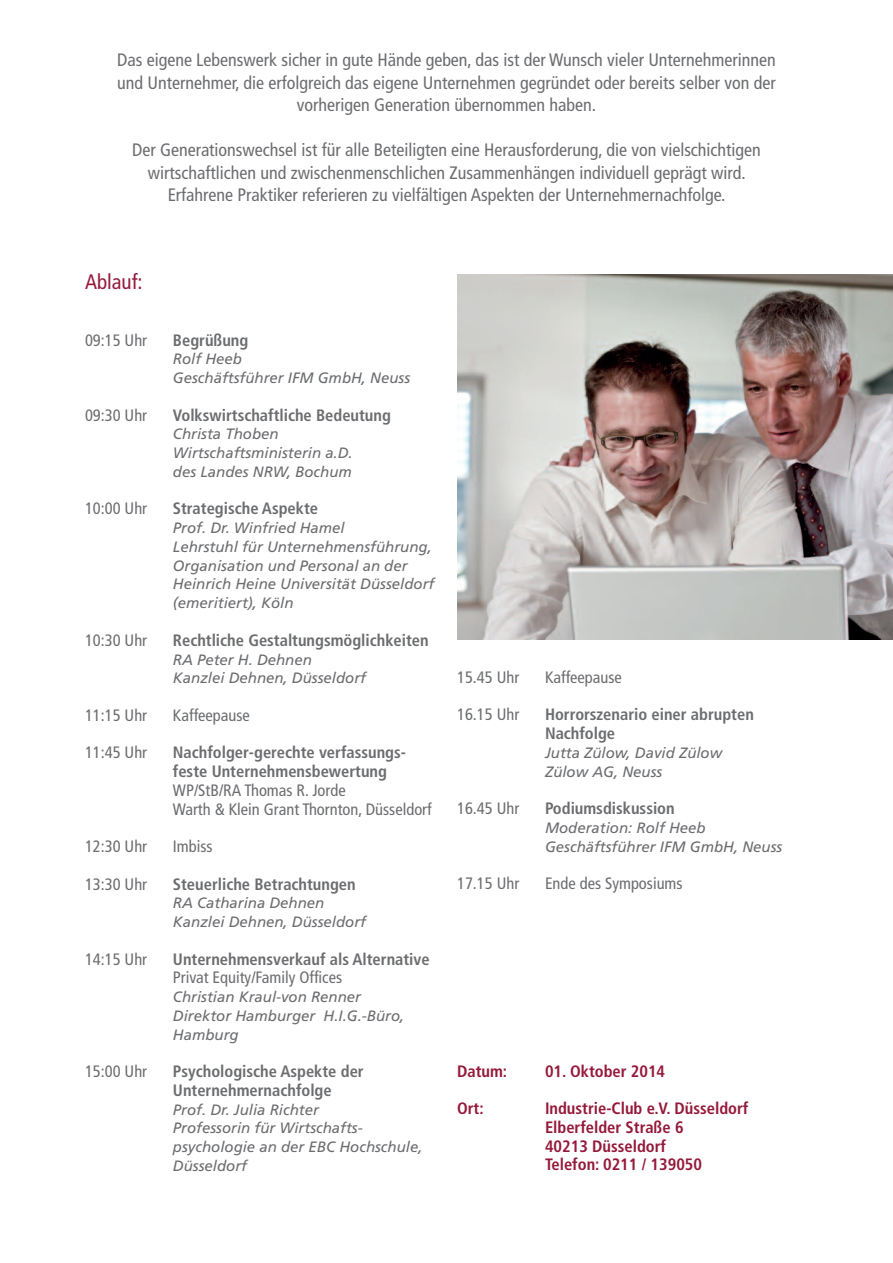
<style>
.page{position:relative;width:893px;height:1263px;background:#fff}
.page>*{position:absolute;margin:0;border:0;box-sizing:border-box;transform-origin:0 0}
.t1{font:condensed 21px "Frutiger";color:#95193b}
.t2{font:condensed 18px/22.5px "Frutiger";color:#6c6d70;text-align:center}
.t3{font:700 condensed 16.5px/18.8px "Frutiger";color:#6c6d70}
.t4{font:condensed 16.5px/18.8px "Frutiger";color:#6c6d70}
.t5{font:700 condensed 16.5px/18.8px "Frutiger";color:#95193b}
.t6{font:italic 15px/18.8px "Frutiger";color:#6c6d70}
</style>
<div class="page">
<img style="left:457px;top:274px;width:436px;height:366px">
<p class="t2" style="left:117px;top:50px;width:660px">Das eigene Lebenswerk sicher in gute Hände geben, das ist der Wunsch vieler Unternehmerinnen und Unternehmer, die erfolgreich das eigene Unternehmen gegründet oder bereits selber von der vorherigen Generation übernommen haben.</p>
<p class="t2" style="left:132px;top:140px;width:630px">Der Generationswechsel ist für alle Beteiligten eine Herausforderung, die von vielschichtigen wirtschaftlichen und zwischenmenschlichen Zusammenhängen individuell geprägt wird.<br>Erfahrene Praktiker referieren zu vielfältigen Aspekten der Unternehmernachfolge.</p>
<h1 class="t1" style="left:85px;top:274px;width:59px">Ablauf:</h1>
<p class="t4" style="left:85px;top:332px;width:64px">09:15 Uhr</p>
<p class="t3" style="left:173px;top:332px;width:77px">Begrüßung</p>
<p class="t6" style="left:173px;top:351px;width:239px">Rolf Heeb<br>Geschäftsführer IFM GmbH, Neuss</p>
<p class="t4" style="left:85px;top:407px;width:64px">09:30 Uhr</p>
<p class="t3" style="left:173px;top:407px;width:219px">Volkswirtschaftliche Bedeutung</p>
<p class="t6" style="left:173px;top:426px;width:181px">Christa Thoben<br>Wirtschaftsministerin a.D. des Landes NRW, Bochum</p>
<p class="t4" style="left:85px;top:501px;width:64px">10:00 Uhr</p>
<p class="t3" style="left:173px;top:501px;width:147px">Strategische Aspekte</p>
<p class="t6" style="left:173px;top:520px;width:263px">Prof. Dr. Winfried Hamel<br>Lehrstuhl für Unternehmensführung,<br>Organisation und Personal an der<br>Heinrich Heine Universität Düsseldorf (emeritiert), Köln</p>
<p class="t4" style="left:85px;top:632px;width:64px">10:30 Uhr</p>
<p class="t3" style="left:173px;top:632px;width:257px">Rechtliche Gestaltungsmöglichkeiten</p>
<p class="t6" style="left:173px;top:651px;width:195px">RA Peter H. Dehnen<br>Kanzlei Dehnen, Düsseldorf</p>
<p class="t4" style="left:85px;top:707px;width:64px">11:15 Uhr</p>
<p class="t4" style="left:173px;top:707px;width:78px">Kaffeepause</p>
<p class="t4" style="left:85px;top:744px;width:64px">11:45 Uhr</p>
<p class="t3" style="left:173px;top:744px;width:235px">Nachfolger-gerechte verfassungs&shy;feste Unternehmensbewertung</p>
<p class="t4" style="left:173px;top:782px;width:260px">WP/StB/RA Thomas R. Jorde<br>Warth &amp; Klein Grant Thornton, Düsseldorf</p>
<p class="t4" style="left:85px;top:838px;width:64px">12:30 Uhr</p>
<p class="t4" style="left:173px;top:838px;width:41px">Imbiss</p>
<p class="t4" style="left:85px;top:876px;width:64px">13:30 Uhr</p>
<p class="t3" style="left:173px;top:876px;width:184px">Steuerliche Betrachtungen</p>
<p class="t6" style="left:173px;top:895px;width:195px">RA Catharina Dehnen<br>Kanzlei Dehnen, Düsseldorf</p>
<p class="t4" style="left:85px;top:951px;width:64px">14:15 Uhr</p>
<p class="t3" style="left:173px;top:951px;width:258px">Unternehmensverkauf als Alternative</p>
<p class="t4" style="left:173px;top:969px;width:171px">Privat Equity/Family Offices</p>
<p class="t6" style="left:173px;top:988px;width:233px">Christian Kraul-von Renner<br>Direktor Hamburger H.I.G.-Büro,<br>Hamburg</p>
<p class="t4" style="left:85px;top:1063px;width:64px">15:00 Uhr</p>
<p class="t3" style="left:173px;top:1063px;width:192px">Psychologische Aspekte der<br>Unternehmernachfolge</p>
<p class="t6" style="left:173px;top:1101px;width:251px">Prof. Dr. Julia Richter<br>Professorin für Wirtschafts&shy;psychologie an der EBC Hochschule,<br>Düsseldorf</p>
<p class="t4" style="left:457px;top:669px;width:64px">15.45 Uhr</p>
<p class="t4" style="left:545px;top:669px;width:78px">Kaffeepause</p>
<p class="t4" style="left:457px;top:706px;width:64px">16.15 Uhr</p>
<p class="t3" style="left:545px;top:706px;width:210px">Horrorszenario einer abrupten<br>Nachfolge</p>
<p class="t6" style="left:545px;top:744px;width:179px">Jutta Zülow, David Zülow<br>Zülow AG, Neuss</p>
<p class="t4" style="left:457px;top:800px;width:64px">16.45 Uhr</p>
<p class="t3" style="left:545px;top:800px;width:131px">Podiumsdiskussion</p>
<p class="t6" style="left:545px;top:819px;width:239px">Moderation: Rolf Heeb<br>Geschäftsführer IFM GmbH, Neuss</p>
<p class="t4" style="left:457px;top:875px;width:64px">17.15 Uhr</p>
<p class="t4" style="left:545px;top:875px;width:139px">Ende des Symposiums</p>
<p class="t5" style="left:457px;top:1063px;width:52px">Datum:</p>
<p class="t5" style="left:545px;top:1063px;width:122px">01. Oktober 2014</p>
<p class="t5" style="left:457px;top:1100px;width:28px">Ort:</p>
<p class="t5" style="left:545px;top:1100px;width:205px">Industrie-Club e.V. Düsseldorf<br>Elberfelder Straße 6<br>40213 Düsseldorf<br>Telefon: 0211 / 139050</p>
</div>
